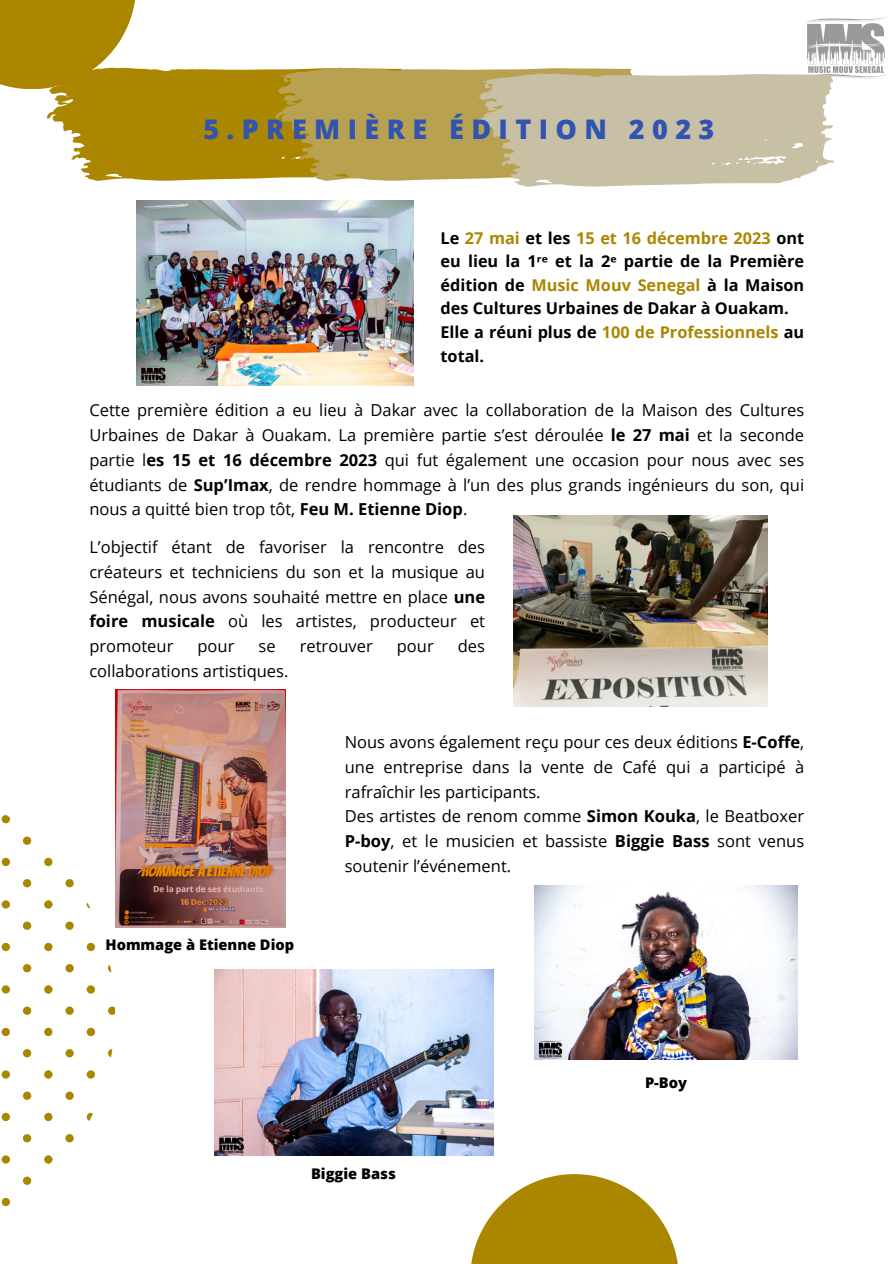
<style>
.page{position:relative;width:894px;height:1264px;background:#fff}
.page>*{position:absolute;margin:0;border:0;box-sizing:border-box;transform-origin:0 0}
.t1{font:800 27px "Open Sans";letter-spacing:.275em;color:#3054af}
.t2{font:16.5px/24.8px "Open Sans";color:#000;text-align:justify}
.t3{font:700 16.2px/23.7px "Open Sans";color:#000}
.t4{font:800 14.7px "Open Sans";color:#000}
.s1{color:#ab8600}
.s2{font-family:"Noto Sans"}
.s3{font-weight:700}
</style>
<div class="page">
<img style="left:513px;top:516px;width:253px;height:190px">
<img style="left:115px;top:689px;width:170px;height:238px">
<img style="left:214px;top:969px;width:279px;height:185px">
<img style="left:535px;top:885px;width:262px;height:174px">
<img style="left:136px;top:200px;width:277px;height:185px">
<img style="left:805px;top:16px;width:82px;height:63px">
<svg style="left:65px;top:879px;width:9px;height:8px"></svg>
<svg style="left:87px;top:942px;width:8px;height:9px"></svg>
<svg style="left:65px;top:964px;width:9px;height:8px"></svg>
<svg style="left:108px;top:964px;width:4px;height:8px"></svg>
<svg style="left:65px;top:921px;width:9px;height:8px"></svg>
<svg style="left:87px;top:902px;width:3px;height:6px"></svg>
<svg style="left:87px;top:1027px;width:8px;height:9px"></svg>
<svg style="left:65px;top:1049px;width:9px;height:8px"></svg>
<svg style="left:108px;top:1049px;width:5px;height:8px"></svg>
<svg style="left:65px;top:1006px;width:9px;height:8px"></svg>
<svg style="left:108px;top:1006px;width:7px;height:8px"></svg>
<svg style="left:87px;top:985px;width:8px;height:8px"></svg>
<svg style="left:87px;top:1112px;width:6px;height:9px"></svg>
<svg style="left:65px;top:1134px;width:9px;height:8px"></svg>
<svg style="left:65px;top:1091px;width:9px;height:8px"></svg>
<svg style="left:87px;top:1070px;width:8px;height:8px"></svg>
<svg style="left:44px;top:857px;width:8px;height:9px"></svg>
<svg style="left:2px;top:857px;width:8px;height:9px"></svg>
<svg style="left:23px;top:879px;width:8px;height:8px"></svg>
<svg style="left:23px;top:836px;width:8px;height:8px"></svg>
<svg style="left:2px;top:815px;width:8px;height:8px"></svg>
<svg style="left:44px;top:942px;width:8px;height:9px"></svg>
<svg style="left:2px;top:942px;width:8px;height:9px"></svg>
<svg style="left:23px;top:964px;width:8px;height:8px"></svg>
<svg style="left:23px;top:921px;width:8px;height:8px"></svg>
<svg style="left:44px;top:900px;width:8px;height:8px"></svg>
<svg style="left:2px;top:900px;width:8px;height:8px"></svg>
<svg style="left:44px;top:1027px;width:8px;height:9px"></svg>
<svg style="left:2px;top:1027px;width:8px;height:9px"></svg>
<svg style="left:23px;top:1049px;width:8px;height:8px"></svg>
<svg style="left:23px;top:1006px;width:8px;height:8px"></svg>
<svg style="left:44px;top:985px;width:8px;height:8px"></svg>
<svg style="left:2px;top:985px;width:8px;height:8px"></svg>
<svg style="left:44px;top:1112px;width:8px;height:9px"></svg>
<svg style="left:2px;top:1112px;width:8px;height:9px"></svg>
<svg style="left:23px;top:1134px;width:8px;height:8px"></svg>
<svg style="left:23px;top:1091px;width:8px;height:8px"></svg>
<svg style="left:44px;top:1070px;width:8px;height:8px"></svg>
<svg style="left:2px;top:1070px;width:8px;height:8px"></svg>
<svg style="left:2px;top:1197px;width:8px;height:9px"></svg>
<svg style="left:23px;top:1176px;width:8px;height:8px"></svg>
<svg style="left:44px;top:1155px;width:8px;height:8px"></svg>
<svg style="left:2px;top:1155px;width:8px;height:8px"></svg>
<svg style="left:471px;top:1174px;width:207px;height:89px"></svg>
<svg style="left:0;top:0;width:275px;height:181px"></svg>
<svg style="left:275px;top:67px;width:558px;height:120px;background:#c6b98a"></svg>
<h3 class="t1" style="left:203px;top:110px;width:512px">5.PREMIÈRE ÉDITION 2023</h3>
<h3 class="t3" style="left:440px;top:225px;width:365px">Le <span class="s1">27 mai</span> et les <span class="s1">15 et 16 décembre 2023</span> ont eu lieu la 1<span class="s2">ʳᵉ</span> et la 2<span class="s2">ᵉ</span> partie de la Première édition de <span class="s1">Music Mouv Senegal</span> à la Maison des Cultures Urbaines de Dakar à Ouakam.<br>Elle a réuni plus de <span class="s1">100 de Professionnels</span> au total.</h3>
<p class="t2" style="left:89px;top:397px;width:716px">Cette première édition a eu lieu à Dakar avec la collaboration de la Maison des Cultures Urbaines de Dakar à Ouakam. La première partie s’est déroulée <span class="s3">le 27 mai</span> et la seconde partie l<span class="s3">es 15 et 16 décembre 2023</span> qui fut également une occasion pour nous avec ses étudiants de <span class="s3">Sup’Imax</span>, de rendre hommage à l’un des plus grands ingénieurs du son, qui nous a quitté bien trop tôt, <span class="s3">Feu M. Etienne Diop</span>.</p>
<h1 class="t2" style="left:89px;top:534px;width:397px">L’objectif étant de favoriser la rencontre des créateurs et techniciens du son et la musique au Sénégal, nous avons souhaité mettre en place <span class="s3">une foire musicale</span> où les artistes, producteur et promoteur</h1>
<h1 class="t2" style="left:197px;top:633px;width:38px">pour</h1>
<h1 class="t2" style="left:258px;top:633px;width:19px">se</h1>
<h1 class="t2" style="left:300px;top:633px;width:74px">retrouver</h1>
<h1 class="t2" style="left:397px;top:633px;width:38px">pour</h1>
<h1 class="t2" style="left:457px;top:633px;width:29px">des</h1>
<h1 class="t2" style="left:89px;top:658px;width:200px">collaborations artistiques.</h1>
<p class="t4" style="left:105px;top:934px;width:190px">Hommage à Etienne Diop</p>
<h2 class="t2" style="left:344px;top:729px;width:461px;text-align:left">Nous avons également reçu pour ces deux éditions <span class="s3">E-Coffe</span>, une entreprise dans la vente de Café qui a participé à rafraîchir les participants.<br>Des artistes de renom comme <span class="s3">Simon Kouka</span>, le Beatboxer <span class="s3">P-boy</span>, et le musicien et bassiste <span class="s3">Biggie Bass</span> sont venus soutenir l’événement.</h2>
<p class="t4" style="left:311px;top:1163px;width:86px">Biggie Bass</p>
<h3 class="t4" style="left:644px;top:1072px;width:44px">P-Boy</h3>
</div>
